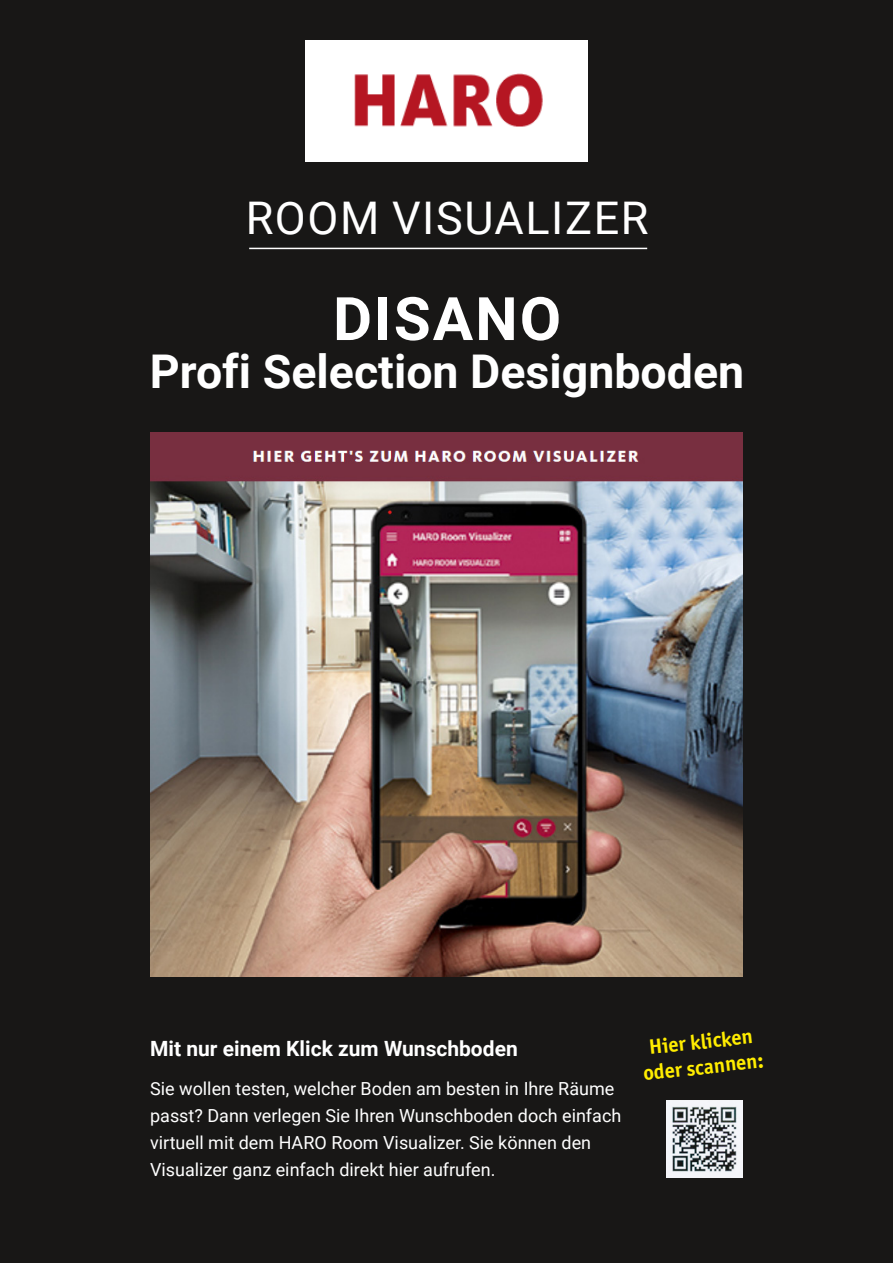
<style>
.page{position:relative;width:893px;height:1263px;background:#181716}
.page>*{position:absolute;margin:0;border:0;box-sizing:border-box;transform-origin:0 0}
.t1{font:700 60px "Roboto";letter-spacing:.035em;color:#fff}
.t2{font:700 46.5px "Roboto";color:#fff}
.t3{font:45px "Roboto";letter-spacing:.035em;color:#fff}
.t4{font:700 21px "Roboto";color:#fff}
.t5{font:700 21px/25.2px "Officina Sans ITC Pro";color:#ffed00;text-align:center}
.t6{font:18px/27px "Roboto";color:#fff}
</style>
<div class="page">
<img style="left:305px;top:40px;width:282px;height:122px">
<hr style="left:249px;top:248px;width:398px;height:1px;background:#fff">
<img style="left:666px;top:1101px;width:77px;height:77px">
<img style="left:150px;top:432px;width:593px;height:545px">
<h3 class="t3" style="left:246px;top:186px;width:404px">ROOM VISUALIZER</h3>
<p class="t1" style="left:333px;top:277px;width:230px">DISANO</p>
<p class="t2" style="left:150px;top:339px;width:596px">Profi Selection Designboden</p>
<p class="t4" style="left:150px;top:1033px;width:369px">Mit nur einem Klick zum Wunschboden</p>
<p class="t6" style="left:150px;top:1075px;width:473px">Sie wollen testen, welcher Boden am besten in Ihre Räume passt? Dann verlegen Sie Ihren Wunschboden doch einfach virtuell mit dem HARO Room Visualizer. Sie können den Visualizer ganz einfach direkt hier aufrufen.</p>
<p class="t5" style="left:639px;top:1035px;width:122px;rotate:-6deg">Hier klicken oder scannen:</p>
</div>
